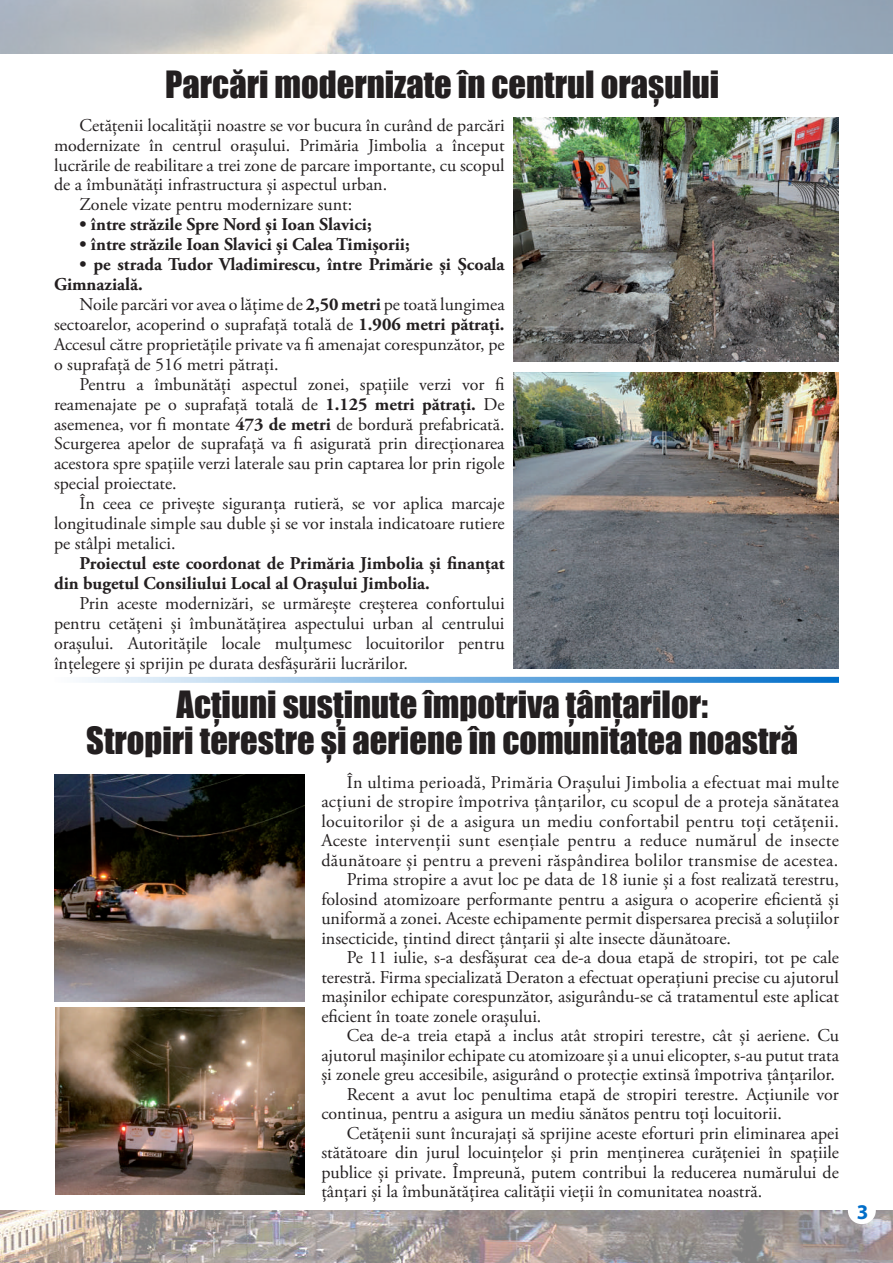
<style>
.page{position:relative;width:893px;height:1263px;background:#fff}
.page>*{position:absolute;margin:0;border:0;box-sizing:border-box;transform-origin:0 0}
.t1{font:34.5px/36px "Impact";color:#231f20;text-align:center}
.t2{font:700 21px "Myriad Pro";color:#016ec9}
.t3{font:18px/20px "Adobe Garamond Pro";color:#231f20;text-align:justify}
.t4{font:18px "Adobe Garamond Pro";letter-spacing:.02em;color:#231f20}
.t5{font:700 18px/20px "Adobe Garamond Pro";color:#231f20}
.s1{font-weight:700}
</style>
<div class="page">
<img style="left:0;top:1211px;width:893px;height:52px">
<div style="left:848px;top:1197px;width:28px;height:27px;background:#fff;border-radius:50%"></div>
<svg style="left:82px;top:677px;width:757px;height:6px;background:#7db4e3"></svg>
<img style="left:55px;top:1007px;width:249px;height:187px">
<img style="left:54px;top:775px;width:250px;height:227px">
<img style="left:514px;top:373px;width:325px;height:295px">
<img style="left:514px;top:118px;width:325px;height:243px">
<h1 class="t1" style="left:165px;top:65px;width:556px">Parcări modernizate în centrul orașului</h1>
<p class="t3" style="left:80px;top:116px;width:427px">Cetățenii localității noastre se vor bucura în curând de parcări</p>
<p class="t3" style="left:54px;top:136px;width:452px">modernizate în centrul orașului. Primăria Jimbolia a început</p>
<p class="t3" style="left:54px;top:155px;width:452px">lucrările de reabilitare a trei zone de parcare importante, cu scopul</p>
<p class="t3" style="left:54px;top:175px;width:335px">de a îmbunătăți infrastructura și aspectul urban.</p>
<p class="t3" style="left:80px;top:195px;width:274px">Zonele vizate pentru modernizare sunt:</p>
<p class="t5" style="left:80px;top:215px;width:294px">• între străzile Spre Nord și Ioan Slavici;</p>
<p class="t5" style="left:80px;top:235px;width:332px">• între străzile Ioan Slavici și Calea Timișorii;</p>
<p class="t5" style="left:54px;top:255px;width:452px;text-indent:26px">• pe strada Tudor Vladimirescu, între Primărie și Școala<br>Gimnazială.</p>
<p class="t3" style="left:54px;top:295px;width:452px;text-indent:26px">Noile parcări vor avea o lățime de <span class="s1">2,50 metri</span> pe toată lungimea sectoarelor, acoperind o suprafață totală de <span class="s1">1.906 metri pătrați.<br></span>Accesul către proprietățile private va fi amenajat corespunzător, pe o suprafață de 516 metri pătrați.</p>
<p class="t3" style="left:54px;top:375px;width:452px;text-indent:26px">Pentru a îmbunătăți aspectul zonei, spațiile verzi vor fi reamenajate pe o suprafață totală de <span class="s1">1.125 metri pătrați.</span> De asemenea, vor fi montate <span class="s1">473 de metri</span> de bordură prefabricată.<br>Scurgerea apelor de suprafață va fi asigurată prin direcționarea acestora spre spațiile verzi laterale sau prin captarea lor prin rigole special proiectate.</p>
<p class="t3" style="left:54px;top:494px;width:452px;text-indent:26px">În ceea ce privește siguranța rutieră, se vor aplica marcaje longitudinale simple sau duble și se vor instala indicatoare rutiere pe stâlpi metalici.</p>
<p class="t5" style="left:54px;top:554px;width:452px;text-indent:26px">Proiectul este coordonat de Primăria Jimbolia și finanțat din bugetul Consiliului Local al Orașului Jimbolia.</p>
<p class="t3" style="left:54px;top:594px;width:452px;text-indent:26px">Prin aceste modernizări, se urmărește creșterea confortului pentru cetățeni și îmbunătățirea aspectului urban al centrului orașului. Autoritățile locale mulțumesc locuitorilor pentru înțelegere și sprijin pe durata desfășurării lucrărilor.</p>
<h1 class="t1" style="left:86px;top:685px;width:713px">Acțiuni susținute împotriva țânțarilor:<br>Stropiri terestre și aeriene în comunitatea noastră</h1>
<p class="t4" style="left:347px;top:771px;width:494px">În ultima perioadă, Primăria Orașului Jimbolia a efectuat mai multe</p>
<p class="t4" style="left:321px;top:791px;width:519px">acțiuni de stropire împotriva țânțarilor, cu scopul de a proteja sănătatea</p>
<p class="t4" style="left:321px;top:810px;width:519px">locuitorilor și de a asigura un mediu confortabil pentru toți cetățenii.</p>
<p class="t4" style="left:321px;top:830px;width:519px">Aceste intervenții sunt esențiale pentru a reduce numărul de insecte</p>
<p class="t4" style="left:321px;top:849px;width:518px">dăunătoare și pentru a preveni răspândirea bolilor transmise de acestea.</p>
<p class="t3" style="left:347px;top:870px;width:493px">Prima stropire a avut loc pe data de 18 iunie și a fost realizată terestru,</p>
<p class="t3" style="left:321px;top:890px;width:519px">folosind atomizoare performante pentru a asigura o acoperire eficientă și</p>
<p class="t3" style="left:321px;top:909px;width:519px">uniformă a zonei. Aceste echipamente permit dispersarea precisă a soluțiilor</p>
<p class="t3" style="left:321px;top:929px;width:411px">insecticide, țintind direct țânțarii și alte insecte dăunătoare.</p>
<p class="t3" style="left:347px;top:948px;width:494px">Pe 11 iulie, s-a desfășurat cea de-a doua etapă de stropiri, tot pe cale</p>
<p class="t3" style="left:321px;top:968px;width:519px">terestră. Firma specializată Deraton a efectuat operațiuni precise cu ajutorul</p>
<p class="t3" style="left:321px;top:987px;width:519px">mașinilor echipate corespunzător, asigurându-se că tratamentul este aplicat</p>
<p class="t3" style="left:321px;top:1007px;width:222px">eficient în toate zonele orașului.</p>
<p class="t3" style="left:347px;top:1026px;width:494px">Cea de-a treia etapă a inclus atât stropiri terestre, cât și aeriene. Cu</p>
<p class="t3" style="left:321px;top:1046px;width:519px">ajutorul mașinilor echipate cu atomizoare și a unui elicopter, s-au putut trata</p>
<p class="t3" style="left:321px;top:1065px;width:515px">și zonele greu accesibile, asigurând o protecție extinsă împotriva țânțarilor.</p>
<p class="t3" style="left:347px;top:1085px;width:494px">Recent a avut loc penultima etapă de stropiri terestre. Acțiunile vor</p>
<p class="t3" style="left:321px;top:1104px;width:462px">continua, pentru a asigura un mediu sănătos pentru toți locuitorii.</p>
<p class="t3" style="left:347px;top:1123px;width:494px">Cetățenii sunt încurajați să sprijine aceste eforturi prin eliminarea apei</p>
<p class="t3" style="left:321px;top:1143px;width:519px">stătătoare din jurul locuințelor și prin menținerea curățeniei în spațiile</p>
<p class="t3" style="left:321px;top:1162px;width:519px">publice și private. Împreună, putem contribui la reducerea numărului de</p>
<p class="t3" style="left:321px;top:1182px;width:442px">țânțari și la îmbunătățirea calității vieții în comunitatea noastră.</p>
<p class="t2" style="left:857px;top:1198px;width:13px">3</p>
</div>
